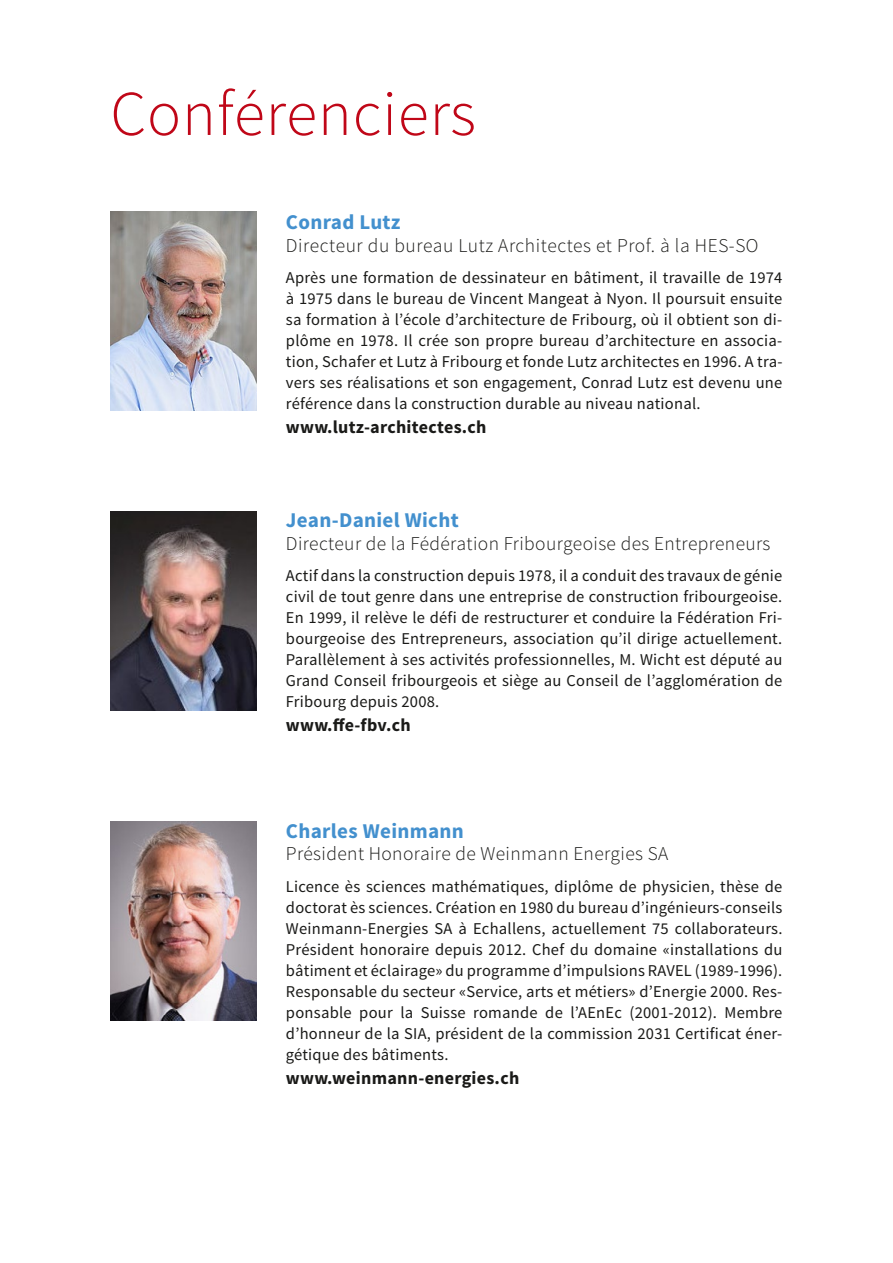
<style>
.page{position:relative;width:893px;height:1263px;background:#fff}
.page>*{position:absolute;margin:0;border:0;box-sizing:border-box;transform-origin:0 0}
.t1{font:300 63.75px "Source Sans Pro";letter-spacing:.015em;color:#c00718}
.t2{font:700 21px "Source Sans Pro";letter-spacing:.015em;color:#4390ce}
.t3{font:300 19.5px "Source Sans Pro";letter-spacing:.02em;color:#1a1a18}
.t4{font:700 18px "Source Sans Pro";letter-spacing:.015em;color:#1a1a18}
.t5{font:16.5px/21px "Source Sans Pro";letter-spacing:.015em;color:#1a1a18;text-align:justify}
</style>
<div class="page">
<img style="left:111px;top:211px;width:145px;height:199px">
<img style="left:111px;top:822px;width:145px;height:199px">
<img style="left:111px;top:512px;width:145px;height:199px">
<h1 class="t1" style="left:111px;top:75px;width:367px">Conférenciers</h1>
<p class="t2" style="left:286px;top:209px;width:116px">Conrad Lutz</p>
<p class="t3" style="left:286px;top:233px;width:474px">Directeur du bureau Lutz Architectes et Prof. à la HES-SO</p>
<p class="t5" style="left:286px;top:267px;width:498px">Après une formation de dessinateur en bâtiment, il travaille de 1974 à 1975 dans le bureau de Vincent Mangeat à Nyon. Il poursuit ensuite sa formation à l’école d’architecture de Fribourg, où il obtient son di&shy;plôme en 1978. Il crée son propre bureau d’architecture en associa&shy;tion, Schafer et Lutz à Fribourg et fonde Lutz architectes en 1996. A tra&shy;vers ses réalisations et son engagement, Conrad Lutz est devenu une référence dans la construction durable au niveau national.</p>
<p class="t4" style="left:286px;top:416px;width:202px">www.lutz-architectes.ch</p>
<p class="t2" style="left:286px;top:507px;width:174px">Jean-Daniel Wicht</p>
<p class="t3" style="left:286px;top:531px;width:486px">Directeur de la Fédération Fribourgeoise des Entrepreneurs</p>
<p class="t5" style="left:286px;top:566px;width:498px">Actif dans la construction depuis 1978, il a conduit des travaux de génie civil de tout genre dans une entreprise de construction fribourgeoise.<br>En 1999, il relève le défi de restructurer et conduire la Fédération Fri&shy;bourgeoise des Entrepreneurs, association qu’il dirige actuellement.<br>Parallèlement à ses activités professionnelles, M. Wicht est député au Grand Conseil fribourgeois et siège au Conseil de l’agglomération de Fribourg depuis 2008.</p>
<p class="t4" style="left:286px;top:714px;width:126px">www.ffe-fbv.ch</p>
<p class="t2" style="left:286px;top:817px;width:179px">Charles Weinmann</p>
<p class="t3" style="left:286px;top:842px;width:384px">Président Honoraire de Weinmann Energies SA</p>
<p class="t5" style="left:286px;top:876px;width:498px">Licence ès sciences mathématiques, diplôme de physicien, thèse de doctorat ès sciences. Création en 1980 du bureau d’ingénieurs-conseils Weinmann-Energies SA à Echallens, actuellement 75 collaborateurs.<br>Président honoraire depuis 2012. Chef du domaine «installations du bâtiment et éclairage» du programme d’impulsions RAVEL (1989-1996).<br>Responsable du secteur «Service, arts et métiers» d’Energie 2000. Res&shy;ponsable pour la Suisse romande de l’AEnEc (2001-2012). Membre d’honneur de la SIA, président de la commission 2031 Certificat éner&shy;gétique des bâtiments.</p>
<p class="t4" style="left:286px;top:1066px;width:235px">www.weinmann-energies.ch</p>
</div>
